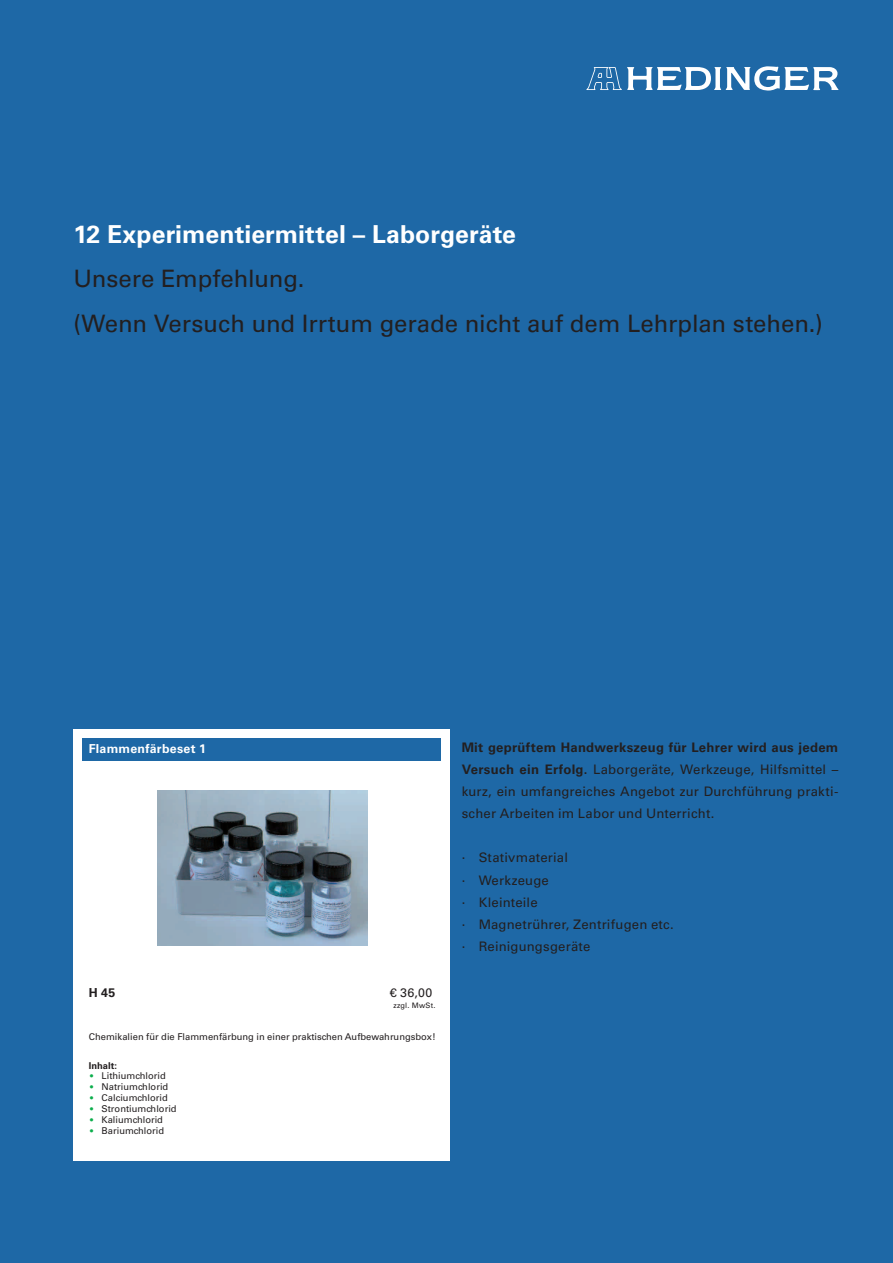
<style>
.page{position:relative;width:893px;height:1263px;background:#fff}
.page>*{position:absolute;margin:0;border:0;box-sizing:border-box;transform-origin:0 0}
.t1{font:700 24.75px "Univers LT Std";letter-spacing:.005em;color:#fff}
.t2{font:24px/44.2px "Univers LT Std";letter-spacing:-.005em;color:#231f20}
.t3{font:13.2px/22px "Univers LT Std";letter-spacing:.015em;color:#231f20;text-align:justify}
.t4{font:700 12.3px "Univers LT Std";letter-spacing:.02em;color:#fff}
.t5{font:12.3px "Univers LT Std";color:#231f20}
.t6{font:700 12.3px "Univers LT Std";color:#231f20}
.t7{font:9.3px "Univers LT Std";color:#231f20}
.t8{font:700 9.3px "Univers LT Std";color:#231f20}
.t9{font:7.5px "Univers LT Std";letter-spacing:.03em;color:#231f20}
.s1{font-family:"Optima LT Std";color:#0cae4c}
.s2{font-weight:700}
</style>
<div class="page">
<div style="left:1px;top:0;width:892px;height:1263px;background:#1e68a6"></div>
<div style="left:73px;top:730px;width:376px;height:431px;background:#fff"></div>
<div style="left:82px;top:738px;width:358px;height:22px;background:#1e68a6"></div>
<svg style="left:586px;top:66px;width:252px;height:25px"></svg>
<img style="left:157px;top:790px;width:211px;height:155px">
<h1 class="t1" style="left:73px;top:220px;width:444px">12 Experimentiermittel – Laborgeräte</h1>
<h2 class="t2" style="left:73px;top:257px;width:751px">Unsere Empfehlung.<br>(Wenn Versuch und Irrtum gerade nicht auf dem Lehrplan stehen.)</h2>
<p class="t4" style="left:89px;top:741px;width:119px">Flammenfärbeset 1</p>
<p class="t6" style="left:89px;top:985px;width:28px">H 45</p>
<p class="t5" style="left:390px;top:985px;width:44px">€ 36,00</p>
<p class="t9" style="left:393px;top:1000px;width:44px">zzgl. MwSt.</p>
<p class="t7" style="left:89px;top:1031px;width:348px">Chemikalien für die Flammenfärbung in einer praktischen Aufbewahrungsbox!</p>
<p class="t8" style="left:89px;top:1060px;width:30px">Inhalt:</p>
<p class="t7" style="left:89px;top:1070px;width:78px"><span class="s1">•</span> Lithiumchlorid</p>
<p class="t7" style="left:89px;top:1081px;width:81px"><span class="s1">•</span> Natriumchlorid</p>
<p class="t7" style="left:89px;top:1092px;width:80px"><span class="s1">•</span> Calciumchlorid</p>
<p class="t7" style="left:89px;top:1103px;width:89px"><span class="s1">•</span> Strontiumchlorid</p>
<p class="t7" style="left:89px;top:1114px;width:76px"><span class="s1">•</span> Kaliumchlorid</p>
<p class="t7" style="left:89px;top:1125px;width:77px"><span class="s1">•</span> Bariumchlorid</p>
<p class="t3" style="left:462px;top:736px;width:378px"><span class="s2">Mit geprüftem Handwerkszeug für Lehrer wird aus jedem Versuch ein Erfolg.</span> Laborgeräte, Werkzeuge, Hilfsmittel – kurz, ein umfangreiches Angebot zur Durchführung prakti&shy;scher Arbeiten im Labor und Unterricht.</p>
<p class="t3" style="left:462px;top:847px;width:214px;text-align:left">· Stativmaterial<br>· Werkzeuge<br>· Kleinteile<br>· Magnetrührer, Zentrifugen etc. · Reinigungsgeräte</p>
</div>
